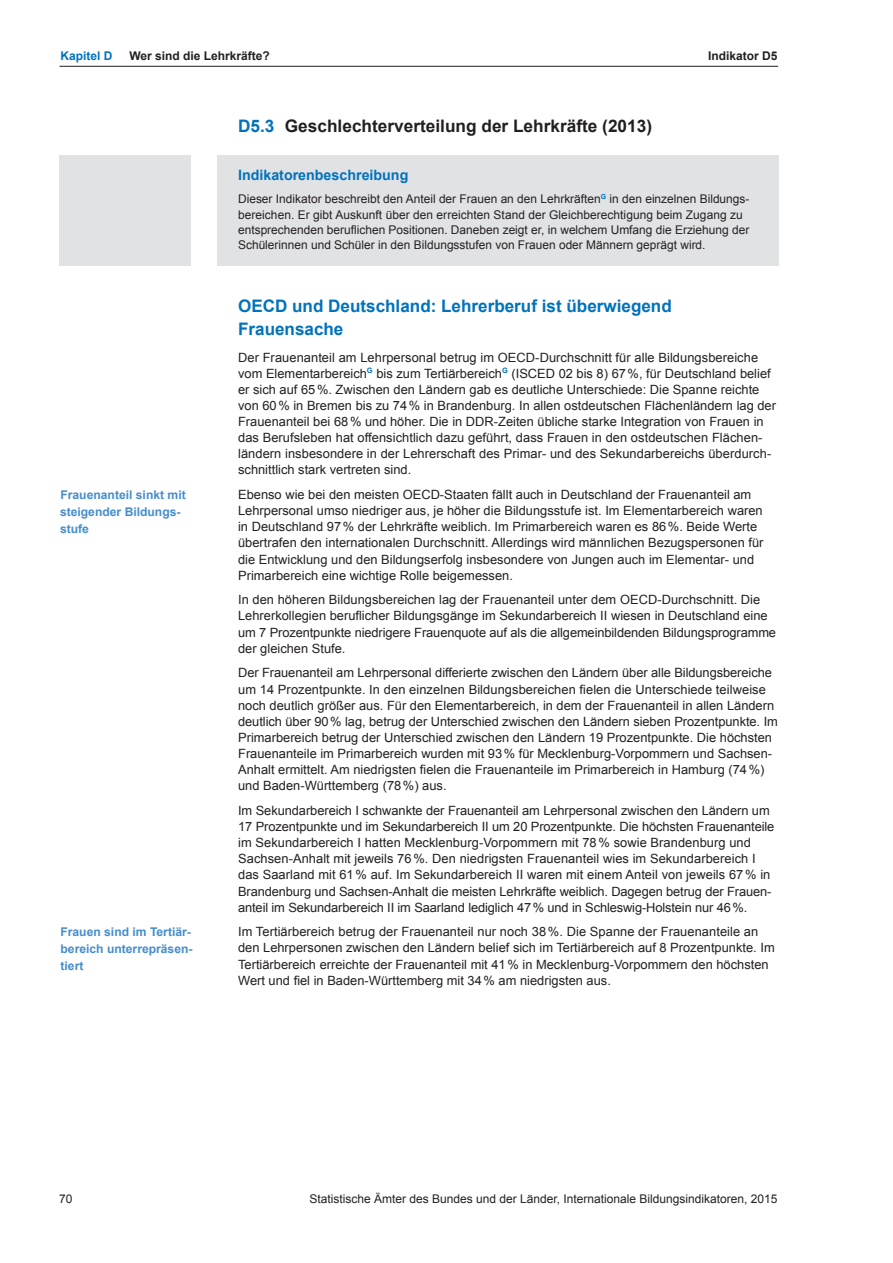
<style>
.page{position:relative;width:893px;height:1263px;background:#fff}
.page>*{position:absolute;margin:0;border:0;box-sizing:border-box;transform-origin:0 0}
.t1{font:700 17.25px/22.5px "Arial";color:#0072bc}
.t2{font:700 17.25px "Arial";color:#231f20}
.t3{font:700 14.25px "Arial";color:#0072bc}
.t4{font:12.75px/16.2px "Arial";color:#231f20}
.t5{font:12px/15.3px "Arial";color:#231f20}
.t6{font:700 12px/17.2px "Arial";color:#448dcb}
.t7{font:700 12px "Arial";color:#231f20}
.t8{font:700 12px "Arial";color:#0072bc}
.s1{color:#0072bc}
</style>
<div class="page">
<hr style="left:60px;top:66px;width:718px;height:1px;background:#231f20">
<div style="left:217px;top:155px;width:561px;height:111px;background:#e1e2e4"></div>
<div style="left:60px;top:155px;width:131px;height:111px;background:#e1e2e4"></div>
<p class="t8" style="left:60px;top:48px;width:54px">Kapitel D</p>
<p class="t7" style="left:129px;top:48px;width:142px">Wer sind die Lehrkräfte?</p>
<p class="t7" style="left:708px;top:48px;width:71px">Indikator D5</p>
<p class="t6" style="left:60px;top:486px;width:127px">Frauenanteil sinkt mit steigender Bildungs&shy;stufe</p>
<p class="t6" style="left:60px;top:923px;width:134px">Frauen sind im Tertiär&shy;bereich unterrepräsen&shy;tiert</p>
<h1 class="t2" style="left:238px;top:114px;width:415px"><span class="s1">D5.3</span> Geschlechterverteilung der Lehrkräfte (2013)</h1>
<p class="t3" style="left:238px;top:165px;width:172px">Indikatorenbeschreibung</p>
<p class="t5" style="left:238px;top:192px;width:513px">Dieser Indikator beschreibt den Anteil der Frauen an den Lehrkräften<sup>G</sup> in den einzelnen Bildungs&shy;bereichen. Er gibt Auskunft über den erreichten Stand der Gleichberechtigung beim Zugang zu entsprechenden beruflichen Positionen. Daneben zeigt er, in welchem Umfang die Erziehung der Schülerinnen und Schüler in den Bildungsstufen von Frauen oder Männern geprägt wird.</p>
<h1 class="t1" style="left:238px;top:296px;width:435px">OECD und Deutschland: Lehrerberuf ist überwiegend<br>Frauensache</h1>
<p class="t4" style="left:238px;top:349px;width:539px">Der Frauenanteil am Lehrpersonal betrug im OECD-Durchschnitt für alle Bildungsbereiche vom Elementarbereich<sup>G</sup> bis zum Tertiärbereich<sup>G</sup> (ISCED 02 bis 8) 67%, für Deutschland belief er sich auf 65%. Zwischen den Ländern gab es deutliche Unterschiede: Die Spanne reichte von 60% in Bremen bis zu 74% in Brandenburg. In allen ostdeutschen Flächenländern lag der Frauenanteil bei 68% und höher. Die in DDR-Zeiten übliche starke Integration von Frauen in das Berufsleben hat offensichtlich dazu geführt, dass Frauen in den ostdeutschen Flächen&shy;ländern insbesondere in der Lehrerschaft des Primar- und des Sekundarbereichs überdurch&shy;schnittlich stark vertreten sind.</p>
<p class="t4" style="left:238px;top:487px;width:527px">Ebenso wie bei den meisten OECD-Staaten fällt auch in Deutschland der Frauenanteil am Lehrpersonal umso niedriger aus, je höher die Bildungsstufe ist. Im Elementarbereich waren in Deutschland 97% der Lehrkräfte weiblich. Im Primarbereich waren es 86%. Beide Werte übertrafen den internationalen Durchschnitt. Allerdings wird männlichen Bezugspersonen für die Entwicklung und den Bildungserfolg insbesondere von Jungen auch im Elementar- und Primarbereich eine wichtige Rolle beigemessen.</p>
<p class="t4" style="left:238px;top:592px;width:539px">In den höheren Bildungsbereichen lag der Frauenanteil unter dem OECD-Durchschnitt. Die Lehrerkollegien beruflicher Bildungsgänge im Sekundarbereich II wiesen in Deutschland eine um 7 Prozentpunkte niedrigere Frauenquote auf als die allgemeinbildenden Bildungsprogramme der gleichen Stufe.</p>
<p class="t4" style="left:238px;top:665px;width:541px">Der Frauenanteil am Lehrpersonal differierte zwischen den Ländern über alle Bildungsbereiche um 14 Prozentpunkte. In den einzelnen Bildungsbereichen fielen die Unterschiede teilweise noch deutlich größer aus. Für den Elementarbereich, in dem der Frauenanteil in allen Ländern deutlich über 90% lag, betrug der Unterschied zwischen den Ländern sieben Prozentpunkte. Im Primarbereich betrug der Unterschied zwischen den Ländern 19 Prozentpunkte. Die höchsten Frauenanteile im Primarbereich wurden mit 93% für Mecklenburg-Vorpommern und Sachsen-Anhalt ermittelt. Am niedrigsten fielen die Frauenanteile im Primarbereich in Hamburg (74%) und Baden-Württemberg (78%) aus.</p>
<p class="t4" style="left:238px;top:802px;width:538px">Im Sekundarbereich I schwankte der Frauenanteil am Lehrpersonal zwischen den Ländern um 17 Prozentpunkte und im Sekundarbereich II um 20 Prozentpunkte. Die höchsten Frauenanteile im Sekundarbereich I hatten Mecklenburg-Vorpommern mit 78% sowie Brandenburg und Sachsen-Anhalt mit jeweils 76%. Den niedrigsten Frauenanteil wies im Sekundarbereich I das Saarland mit 61% auf. Im Sekundarbereich II waren mit einem Anteil von jeweils 67% in Brandenburg und Sachsen-Anhalt die meisten Lehrkräfte weiblich. Dagegen betrug der Frauen&shy;anteil im Sekundarbereich II im Saarland lediglich 47% und in Schleswig-Holstein nur 46%.</p>
<p class="t4" style="left:238px;top:924px;width:538px">Im Tertiärbereich betrug der Frauenanteil nur noch 38%. Die Spanne der Frauenanteile an den Lehrpersonen zwischen den Ländern belief sich im Tertiärbereich auf 8 Prozentpunkte. Im Tertiärbereich erreichte der Frauenanteil mit 41% in Mecklenburg-Vorpommern den höchsten Wert und fiel in Baden-Württemberg mit 34% am niedrigsten aus.</p>
<p class="t5" style="left:59px;top:1191px;width:15px">70</p>
<p class="t5" style="left:309px;top:1191px;width:470px">Statistische Ämter des Bundes und der Länder, Internationale Bildungsindikatoren, 2015</p>
</div>
